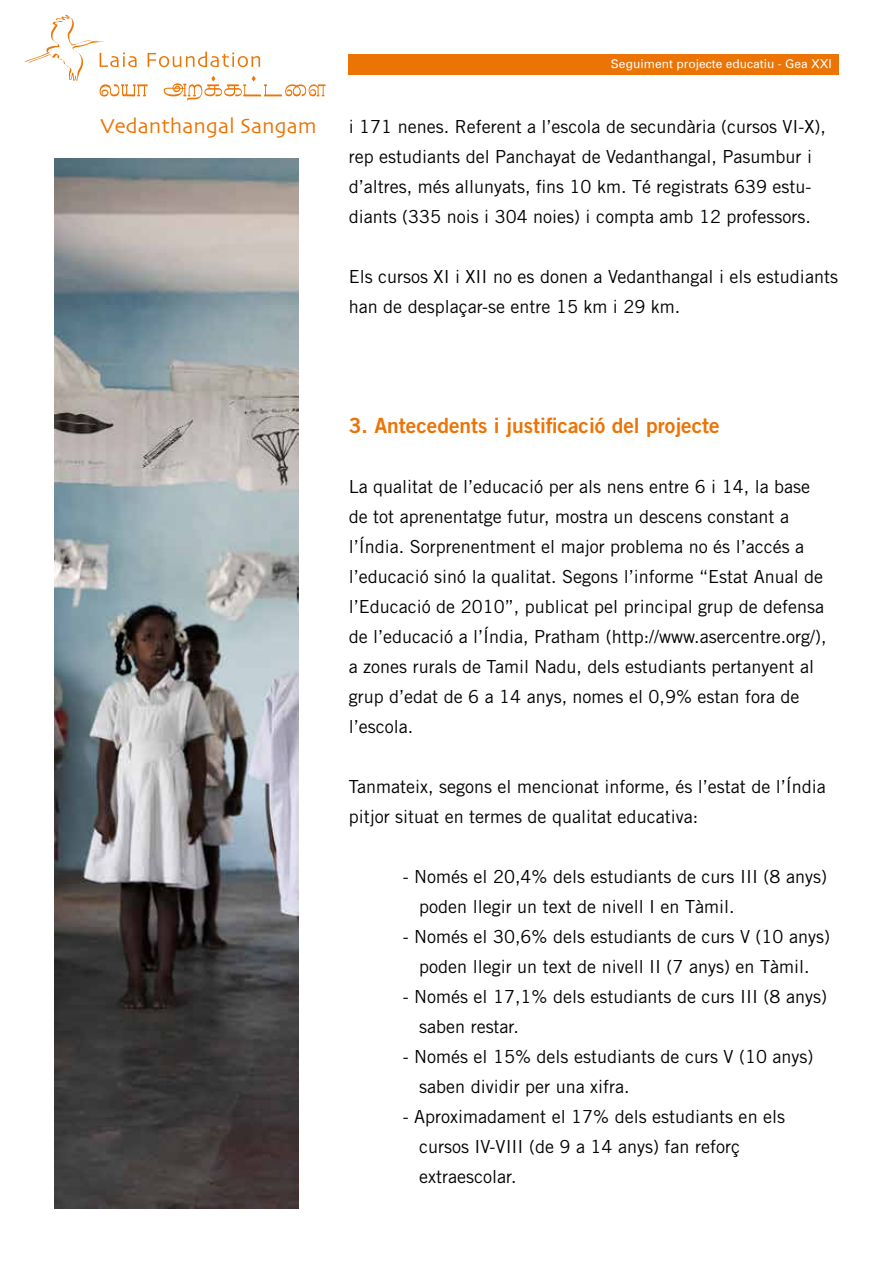
<style>
.page{position:relative;width:893px;height:1263px;background:#fff}
.page>*{position:absolute;margin:0;border:0;box-sizing:border-box;transform-origin:0 0}
.t1{font:21.6px "Skia";color:#ec7405}
.t2{font:21px "Trade Gothic Bold Two";color:#ec7405}
.t3{font:18px/30px "Trade Gothic";color:#000}
.t4{font:12px "Univers Roman";color:#fff}
</style>
<div class="page">
<div style="left:349px;top:54px;width:490px;height:21px;background:#ec7405"></div>
<svg style="left:24px;top:14px;width:302px;height:87px"></svg>
<img style="left:54px;top:159px;width:244px;height:1050px">
<p class="t4" style="left:611px;top:56px;width:222px">Seguiment projecte educatiu - Gea XXI</p>
<p class="t1" style="left:101px;top:113px;width:218px">Vedanthangal Sangam</p>
<p class="t3" style="left:349px;top:111px;width:479px">i 171 nenes. Referent a l’escola de secundària (cursos VI-X), rep estudiants del Panchayat de Vedanthangal, Pasumbur i d’altres, més allunyats, fins 10 km. Té registrats 639 estu&shy;diants (335 nois i 304 noies) i compta amb 12 professors.</p>
<p class="t3" style="left:349px;top:261px;width:491px">Els cursos XI i XII no es donen a Vedanthangal i els estudiants han de desplaçar-se entre 15 km i 29 km.</p>
<p class="t2" style="left:349px;top:413px;width:372px">3. Antecedents i justificació del projecte</p>
<p class="t3" style="left:349px;top:471px;width:479px">La qualitat de l’educació per als nens entre 6 i 14, la base de tot aprenentatge futur, mostra un descens constant a l’Índia. Sorprenentment el major problema no és l’accés a l’educació sinó la qualitat. Segons l’informe “Estat Anual de l’Educació de 2010”, publicat pel principal grup de defensa de l’educació a l’Índia, Pratham (http://www.asercentre.org/), a zones rurals de Tamil Nadu, dels estudiants pertanyent al grup d’edat de 6 a 14 anys, nomes el 0,9% estan fora de l’escola.</p>
<p class="t3" style="left:349px;top:771px;width:479px">Tanmateix, segons el mencionat informe, és l’estat de l’Índia pitjor situat en termes de qualitat educativa:</p>
<p class="t3" style="left:419px;top:861px;width:409px;text-indent:-16px">- Només el 20,4% dels estudiants de curs III (8 anys) poden llegir un text de nivell I en Tàmil.</p>
<p class="t3" style="left:403px;top:921px;width:429px;text-align:center">- Només el 30,6% dels estudiants de curs V (10 anys) poden llegir un text de nivell II (7 anys) en Tàmil.</p>
<p class="t3" style="left:419px;top:981px;width:409px;text-indent:-16px">- Només el 17,1% dels estudiants de curs III (8 anys) saben restar.</p>
<p class="t3" style="left:419px;top:1041px;width:396px;text-indent:-16px">- Només el 15% dels estudiants de curs V (10 anys) saben dividir per una xifra.</p>
<p class="t3" style="left:419px;top:1101px;width:367px;text-indent:-16px">- Aproximadament el 17% dels estudiants en els cursos IV-VIII (de 9 a 14 anys) fan reforç extraescolar.</p>
</div>
